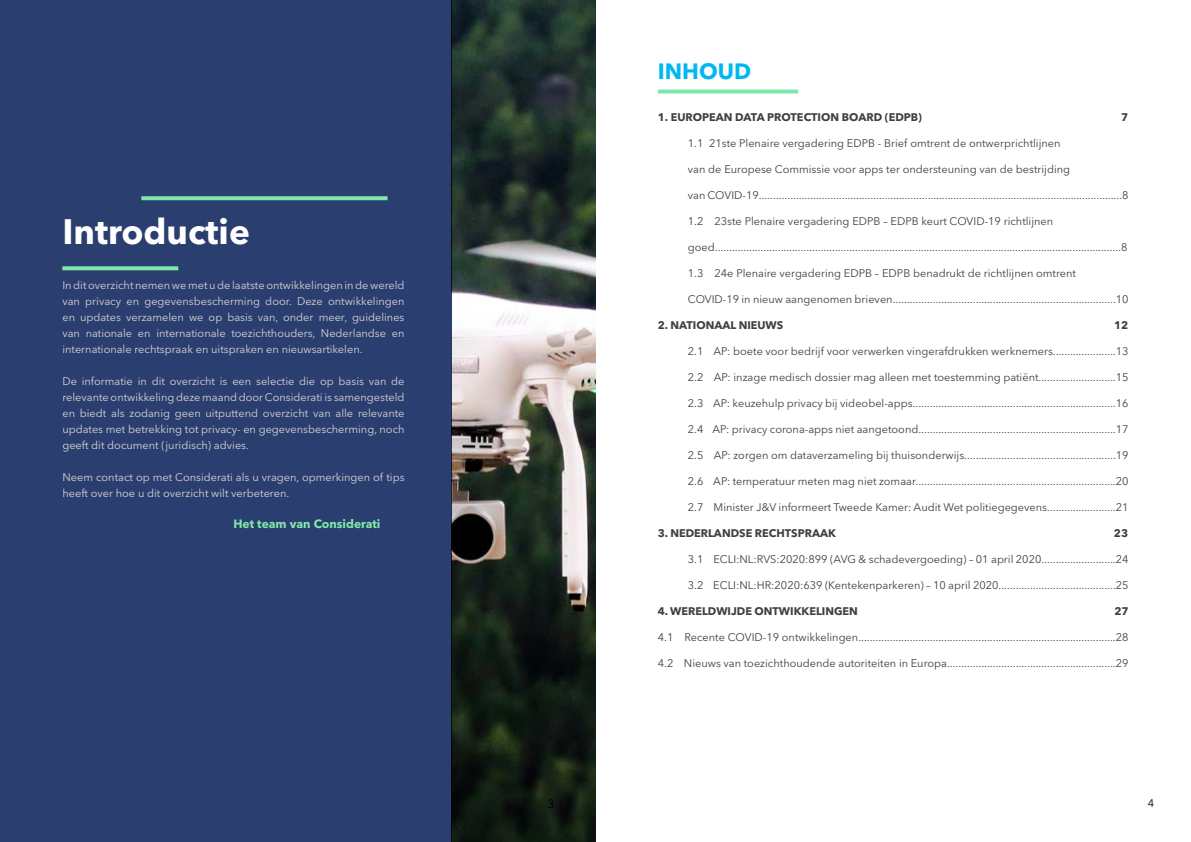
<style>
.page{position:relative;width:1191px;height:842px;background:#fff}
.page>*{position:absolute;margin:0;border:0;box-sizing:border-box;transform-origin:0 0}
.t1{font:700 35px "Avenir Next LT Pro";color:#fff}
.t2{font:700 22px "Avenir Next LT Pro";color:#00b8f1}
.t3{font:700 12px "Avenir Next LT Pro";color:#81e6a9}
.t4{font:12px "Avenir Next LT Pro";color:#000}
.t5{font:11px "Avenir Next LT Pro";color:#404040}
.t6{font:11px/16px "Avenir Next LT Pro";color:#d5d5d5;text-align:justify}
.t7{font:700 11px "Avenir Next LT Pro";color:#404040}
.t8{font:11px "Avenir Next LT Pro";color:#000}
</style>
<div class="page">
<div style="left:0;top:0;width:452px;height:842px;background:#2b3e70"></div>
<img style="left:452px;top:0;width:143px;height:842px">
<svg style="left:62px;top:266px;width:116px;height:4px"></svg>
<svg style="left:141px;top:196px;width:246px;height:4px"></svg>
<svg style="left:658px;top:90px;width:140px;height:4px"></svg>
<h1 class="t1" style="left:62px;top:211px;width:189px">Introductie</h1>
<p class="t6" style="left:62px;top:277px;width:344px">In dit overzicht nemen we met u de laatste ontwikkelingen in de wereld van privacy en gegevensbescherming door. Deze ontwikkelingen en updates verzamelen we op basis van, onder meer, guidelines van nationale en internationale toezichthouders, Nederlandse en internationale rechtspraak en uitspraken en nieuwsartikelen.</p>
<p class="t6" style="left:62px;top:373px;width:344px">De informatie in dit overzicht is een selectie die op basis van de relevante ontwikkeling deze maand door Considerati is samengesteld en biedt als zodanig geen uitputtend overzicht van alle relevante updates met betrekking tot privacy- en gegevensbescherming, noch geeft dit document (juridisch) advies.</p>
<p class="t6" style="left:62px;top:469px;width:344px">Neem contact op met Considerati als u vragen, opmerkingen of tips heeft over hoe u dit overzicht wilt verbeteren.</p>
<p class="t3" style="left:233px;top:517px;width:148px">Het team van Considerati</p>
<h2 class="t2" style="left:658px;top:58px;width:95px">INHOUD</h2>
<p class="t7" style="left:658px;top:110px;width:266px">1. EUROPEAN DATA PROTECTION BOARD (EDPB)</p>
<p class="t7" style="left:1121px;top:110px;width:9px">7</p>
<p class="t5" style="left:688px;top:137px;width:374px">1.1 21ste Plenaire vergadering EDPB - Brief omtrent de ontwerprichtlijnen</p>
<p class="t5" style="left:688px;top:163px;width:384px">van de Europese Commissie voor apps ter ondersteuning van de bestrijding</p>
<p class="t5" style="left:688px;top:189px;width:442px">van COVID-19...............................................................................................................................8</p>
<p class="t5" style="left:688px;top:215px;width:367px">1.2 23ste Plenaire vergadering EDPB – EDPB keurt COVID-19 richtlijnen</p>
<p class="t5" style="left:688px;top:241px;width:441px">goed..............................................................................................................................................8</p>
<p class="t5" style="left:688px;top:267px;width:390px">1.3 24e Plenaire vergadering EDPB – EDPB benadrukt de richtlijnen omtrent</p>
<p class="t5" style="left:688px;top:293px;width:442px">COVID-19 in nieuw aangenomen brieven..............................................................................10</p>
<p class="t7" style="left:658px;top:318px;width:127px">2. NATIONAAL NIEUWS</p>
<p class="t7" style="left:1114px;top:318px;width:16px">12</p>
<p class="t5" style="left:688px;top:345px;width:442px">2.1 AP: boete voor bedrijf voor verwerken vingerafdrukken werknemers......................13</p>
<p class="t5" style="left:688px;top:371px;width:442px">2.2 AP: inzage medisch dossier mag alleen met toestemming patiënt...........................15</p>
<p class="t5" style="left:688px;top:397px;width:442px">2.3 AP: keuzehulp privacy bij videobel-apps.......................................................................16</p>
<p class="t5" style="left:688px;top:423px;width:442px">2.4 AP: privacy corona-apps niet aangetoond.....................................................................17</p>
<p class="t5" style="left:688px;top:449px;width:442px">2.5 AP: zorgen om dataverzameling bij thuisonderwijs.....................................................19</p>
<p class="t5" style="left:688px;top:475px;width:442px">2.6 AP: temperatuur meten mag niet zomaar......................................................................20</p>
<p class="t5" style="left:688px;top:501px;width:442px">2.7 Minister J&amp;V informeert Tweede Kamer: Audit Wet politiegegevens........................21</p>
<p class="t7" style="left:658px;top:526px;width:179px">3. NEDERLANDSE RECHTSPRAAK</p>
<p class="t7" style="left:1113px;top:526px;width:16px">23</p>
<p class="t5" style="left:688px;top:553px;width:442px">3.1 ECLI:NL:RVS:2020:899 (AVG &amp; schadevergoeding) – 01 april 2020..........................24</p>
<p class="t5" style="left:688px;top:579px;width:442px">3.2 ECLI:NL:HR:2020:639 (Kentekenparkeren) – 10 april 2020.........................................25</p>
<p class="t7" style="left:658px;top:604px;width:201px">4. WERELDWIJDE ONTWIKKELINGEN</p>
<p class="t7" style="left:1114px;top:604px;width:16px">27</p>
<p class="t5" style="left:658px;top:631px;width:472px">4.1 Recente COVID-19 ontwikkelingen..........................................................................................28</p>
<p class="t5" style="left:658px;top:657px;width:472px">4.2 Nieuws van toezichthoudende autoriteiten in Europa...........................................................29</p>
<p class="t4" style="left:547px;top:797px;width:8px">3</p>
<p class="t8" style="left:1147px;top:797px;width:8px">4</p>
</div>
